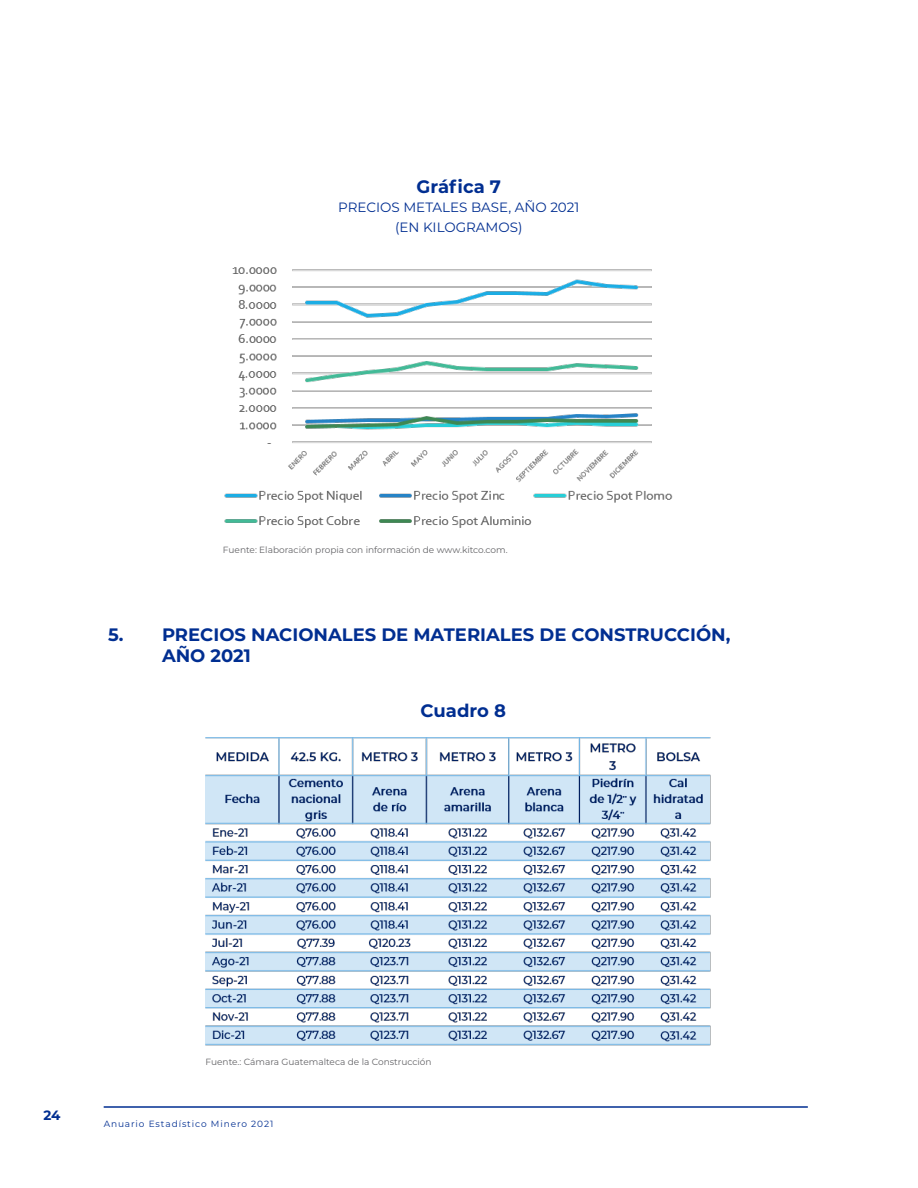
<style>
.page{position:relative;width:918px;height:1188px;background:#fff}
.page>*{position:absolute;margin:0;border:0;box-sizing:border-box;transform-origin:0 0}
.Subtitulares{font:700 18px "Montserrat";color:#002e91}
.t1{font:13.5px "Montserrat";color:#002e91}
.t2{font:700 13.5px "Montserrat";color:#002e91}
.Índice_nivel_3{font:9px "Montserrat";color:#636366}
.t3{font:9px "Montserrat";letter-spacing:.1em;color:#002e91}
</style>
<div class="page">
<hr style="left:104px;top:1106px;width:704px;height:2px;background:#002e91">
<img style="left:224px;top:267px;width:449px;height:261px">
<img style="left:205px;top:737px;width:505px;height:309px">
<p class="Subtitulares" style="left:417px;top:174px;width:86px">Gráfica 7</p>
<p class="t1" style="left:338px;top:198px;width:243px">PRECIOS METALES BASE, AÑO 2021</p>
<p class="t1" style="left:395px;top:218px;width:129px">(EN KILOGRAMOS)</p>
<p class="Índice_nivel_3" style="left:223px;top:544px;width:286px">Fuente: Elaboración propia con información de www.kitco.com.</p>
<p class="Subtitulares" style="left:108px;top:622px;width:624px">5. PRECIOS NACIONALES DE MATERIALES DE CONSTRUCCIÓN,</p>
<p class="Subtitulares" style="left:162px;top:643px;width:90px">AÑO 2021</p>
<p class="Subtitulares" style="left:421px;top:697px;width:87px">Cuadro 8</p>
<h2 class="t2" style="left:43px;top:1106px;width:19px">24</h2>
<p class="Índice_nivel_3" style="left:206px;top:1056px;width:228px">Fuente.: Cámara Guatemalteca de la Construcción</p>
<p class="t3" style="left:104px;top:1117px;width:171px">Anuario Estadístico Minero 2021</p>
</div>
